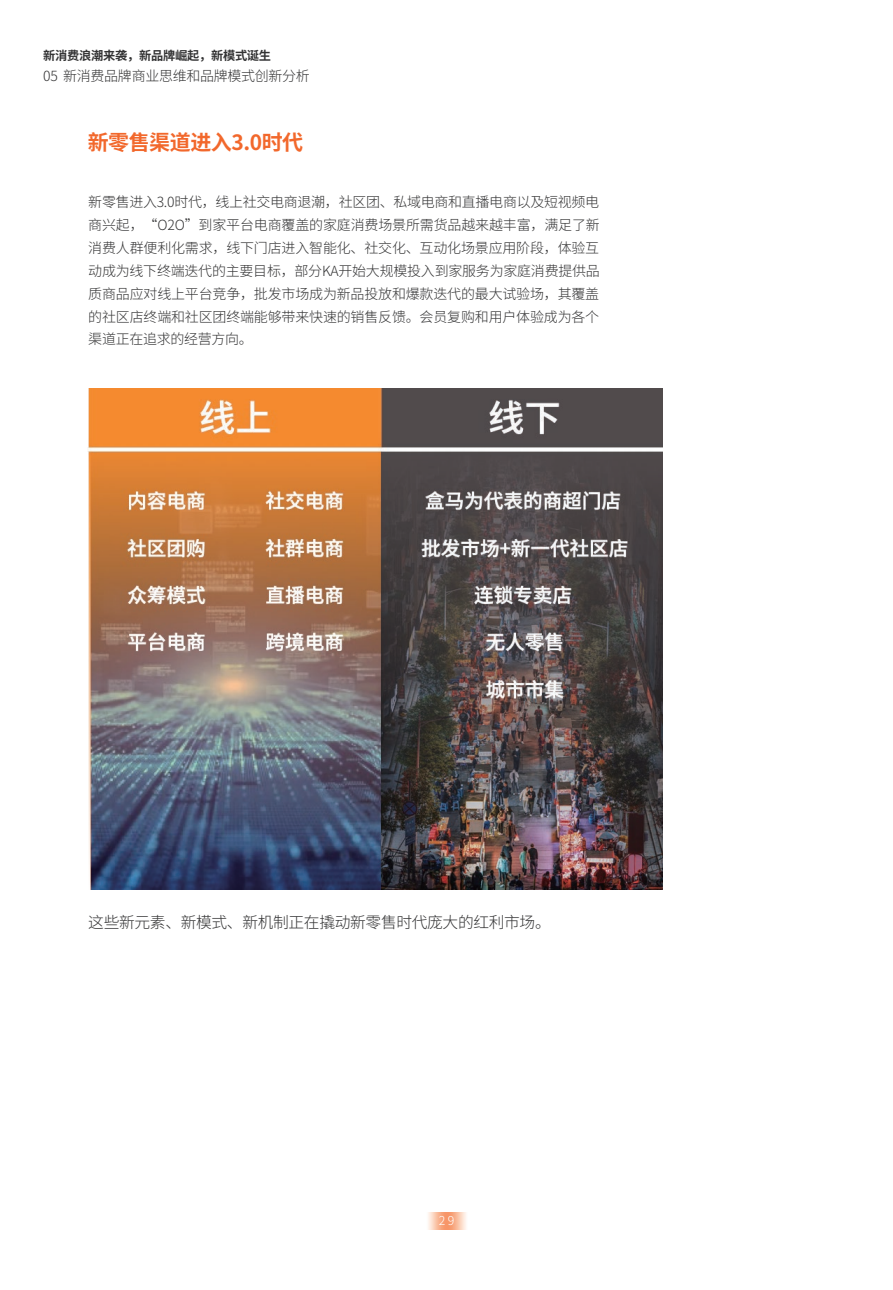
<style>
.page{position:relative;width:893px;height:1290px;background:#fff}
.page>*{position:absolute;margin:0;border:0;box-sizing:border-box;transform-origin:0 0}
.t1{font:700 21px "Source Han Sans CN";letter-spacing:-.02em;color:#f2682c}
.t2{font:300 15.75px "Source Han Sans CN";letter-spacing:-.02em;color:#333334}
.t3{font:300 14px/22.9px "Source Han Sans CN";letter-spacing:-.015em;color:#333334;text-align:justify}
.t4{font:700 12.25px "Source Han Sans CN";letter-spacing:-.02em;color:#333334}
.t5{font:300 12.25px "Source Han Sans CN";color:#fff}
</style>
<div class="page">
<svg style="left:428px;top:1212px;width:38px;height:18px"></svg>
<img style="left:88px;top:388px;width:574px;height:502px">
<p class="t4" style="left:43px;top:49px;width:229px">新消费浪潮来袭，新品牌崛起，新模式诞生</p>
<p class="t3" style="left:43px;top:65px;width:268px">05 新消费品牌商业思维和品牌模式创新分析</p>
<h1 class="t1" style="left:88px;top:130px;width:217px">新零售渠道进入3.0时代</h1>
<p class="t3" style="left:88px;top:191px;width:513px">新零售进入3.0时代，线上社交电商退潮，社区团、私域电商和直播电商以及短视频电商兴起，“O2O”到家平台电商覆盖的家庭消费场景所需货品越来越丰富，满足了新消费人群便利化需求，线下门店进入智能化、社交化、互动化场景应用阶段，体验互动成为线下终端迭代的主要目标，部分KA开始大规模投入到家服务为家庭消费提供品质商品应对线上平台竞争，批发市场成为新品投放和爆款迭代的最大试验场，其覆盖的社区店终端和社区团终端能够带来快速的销售反馈。会员复购和用户体验成为各个渠道正在追求的经营方向。</p>
<p class="t2" style="left:88px;top:913px;width:464px">这些新元素、新模式、新机制正在撬动新零售时代庞大的红利市场。</p>
<p class="t5" style="left:439px;top:1214px;width:17px">2 9</p>
</div>
